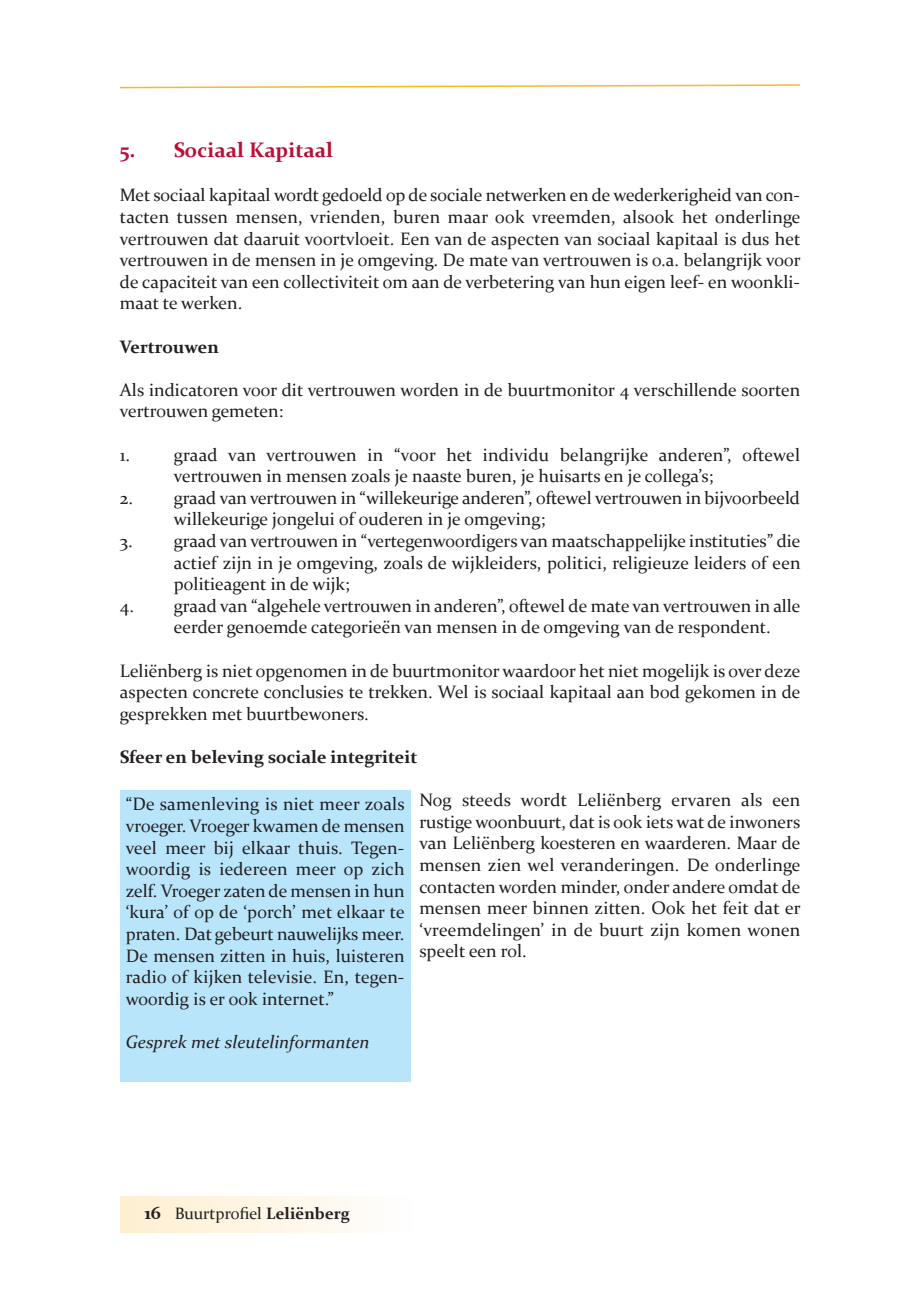
<style>
.page{position:relative;width:920px;height:1290px;background:#fff}
.page>*{position:absolute;margin:0;border:0;box-sizing:border-box;transform-origin:0 0}
.t1{font:700 21px "Constantia";color:#b90f36}
.t2{font:18px/21.6px "Constantia";color:#231f20;text-align:justify}
.t3{font:700 18px "Constantia";color:#231f20}
.t4{font:italic 18px "Constantia";color:#231f20}
.t5{font:16.5px "Constantia";color:#231f20}
.s1{font-weight:700;font-size:18px}
.s2{font-weight:700}
</style>
<div class="page">
<div style="left:120px;top:1196px;width:293px;height:36px;background:linear-gradient(to right,#feefd0,#fefefe)"></div>
<svg style="left:119px;top:84px;width:682px;height:5px"></svg>
<div style="left:120px;top:790px;width:290px;height:291px;background:#b9e5fa"></div>
<p class="t1" style="left:120px;top:137px;width:215px">5. Sociaal Kapitaal</p>
<p class="t2" style="left:120px;top:184px;width:682px">Met sociaal kapitaal wordt gedoeld op de sociale netwerken en de wederkerigheid van con&shy;tacten tussen mensen, vrienden, buren maar ook vreemden, alsook het onderlinge vertrouwen dat daaruit voortvloeit. Een van de aspecten van sociaal kapitaal is dus het vertrouwen in de mensen in je omgeving. De mate van vertrouwen is o.a. belangrijk voor de capaciteit van een collectiviteit om aan de verbetering van hun eigen leef- en woonkli&shy;maat te werken.</p>
<p class="t3" style="left:120px;top:335px;width:101px">Vertrouwen</p>
<p class="t2" style="left:120px;top:379px;width:682px">Als indicatoren voor dit vertrouwen worden in de buurtmonitor 4 verschillende soorten vertrouwen gemeten:</p>
<p class="t2" style="left:120px;top:444px;width:12px">1.</p>
<p class="t2" style="left:174px;top:444px;width:628px">graad van vertrouwen in “voor het individu belangrijke anderen”, oftewel vertrouwen in mensen zoals je naaste buren, je huisarts en je collega’s;</p>
<p class="t2" style="left:174px;top:487px;width:628px;text-indent:-54px">2. graad van vertrouwen in “willekeurige anderen”, oftewel vertrouwen in bijvoorbeeld willekeurige jongelui of ouderen in je omgeving;</p>
<p class="t2" style="left:174px;top:530px;width:628px;text-indent:-54px">3. graad van vertrouwen in “vertegenwoordigers van maatschappelijke instituties” die actief zijn in je omgeving, zoals de wijkleiders, politici, religieuze leiders of een politieagent in de wijk;</p>
<p class="t2" style="left:174px;top:595px;width:628px;text-indent:-54px">4. graad van “algehele vertrouwen in anderen”, oftewel de mate van vertrouwen in alle eerder genoemde categorieën van mensen in de omgeving van de respondent.</p>
<p class="t2" style="left:120px;top:660px;width:682px">Leliënberg is niet opgenomen in de buurtmonitor waardoor het niet mogelijk is over deze aspecten concrete conclusies te trekken. Wel is sociaal kapitaal aan bod gekomen in de gesprekken met buurtbewoners.</p>
<p class="t3" style="left:120px;top:746px;width:299px">Sfeer en beleving sociale integriteit</p>
<p class="t2" style="left:419px;top:789px;width:383px">Nog steeds wordt Leliënberg ervaren als een rustige woonbuurt, dat is ook iets wat de inwoners van Leliënberg koesteren en waarderen. Maar de mensen zien wel veranderingen. De onderlinge contacten worden minder, onder andere omdat de mensen meer binnen zitten. Ook het feit dat er ‘vreemdelingen’ in de buurt zijn komen wonen speelt een rol.</p>
<p class="t2" style="left:126px;top:793px;width:280px">“De samenleving is niet meer zoals vroeger. Vroeger kwamen de mensen veel meer bij elkaar thuis. Tegen&shy;woordig is iedereen meer op zich zelf. Vroeger zaten de mensen in hun ‘kura’ of op de ‘porch’ met elkaar te praten. Dat gebeurt nauwelijks meer.<br>De mensen zitten in huis, luisteren radio of kijken televisie. En, tegen&shy;woordig is er ook internet.”</p>
<p class="t4" style="left:126px;top:1031px;width:245px">Gesprek met sleutelinformanten</p>
<p class="t5" style="left:144px;top:1203px;width:207px"><span class="s1">16</span> Buurtprofiel <span class="s2">Leliënberg</span></p>
</div>
